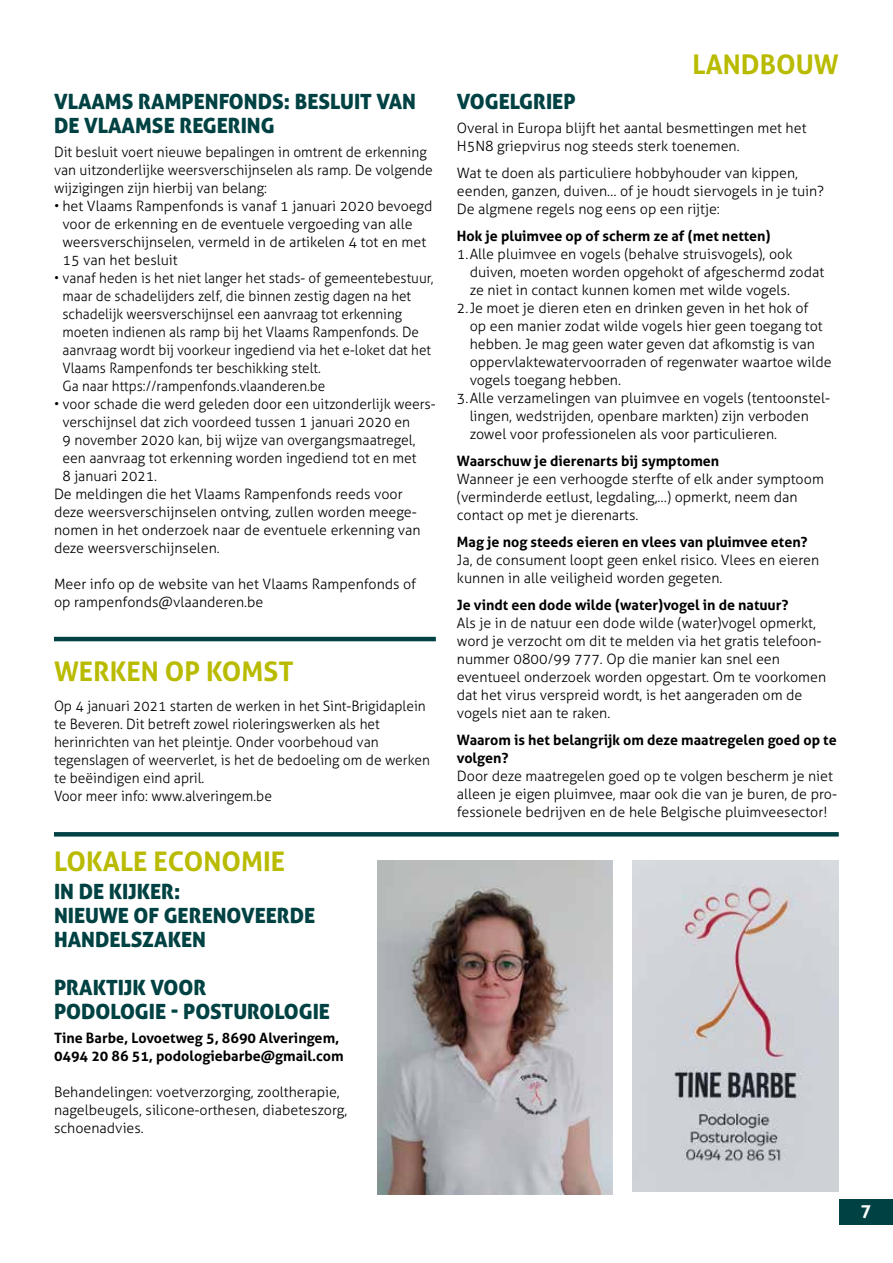
<style>
.page{position:relative;width:893px;height:1263px;background:#fff}
.page>*{position:absolute;margin:0;border:0;box-sizing:border-box;transform-origin:0 0}
.t1{font:700 27px "Aller";color:#b9bb00}
.t2{font:21px/24px "Aller Display";color:#004243}
.t3{font:700 18px "Aller";color:#fff}
.t4{font:300 14.25px/18px "Aller";color:#000}
.t5{font:300 14.25px/18px "Aller";color:#000;scale:.95 1}
.t6{font:700 14.25px/18px "Aller";color:#000}
</style>
<div class="page">
<div style="left:839px;top:1199px;width:54px;height:26px;background:#004243"></div>
<hr style="left:54px;top:637px;width:382px;height:4px;background:#004243">
<svg style="left:54px;top:832px;width:785px;height:4px;background:#044546"></svg>
<img style="left:377px;top:861px;width:235px;height:333px">
<img style="left:632px;top:861px;width:207px;height:331px">
<h2 class="t2" style="left:54px;top:89px;width:364px">VLAAMS RAMPENFONDS: BESLUIT VAN<br>DE VLAAMSE REGERING</h2>
<p class="t4" style="left:54px;top:143px;width:380px">Dit besluit voert nieuwe bepalingen in omtrent de erkenning van uitzonderlijke weersverschijnselen als ramp. De volgende wijzigingen zijn hierbij van belang:</p>
<p class="t4" style="left:63px;top:197px;width:371px;text-indent:-9px">• het Vlaams Rampenfonds is vanaf 1 januari 2020 bevoegd voor de erkenning en de eventuele vergoeding van alle weersverschijnselen, vermeld in de artikelen 4 tot en met 15 van het besluit</p>
<p class="t5" style="left:63px;top:269px;width:392px;text-indent:-9px">• vanaf heden is het niet langer het stads- of gemeentebestuur, maar de schadelijders zelf, die binnen zestig dagen na het schadelijk weersverschijnsel een aanvraag tot erkenning moeten indienen als ramp bij het Vlaams Rampenfonds. De aanvraag wordt bij voorkeur ingediend via het e-loket dat het Vlaams Rampenfonds ter beschikking stelt.<br>Ga naar https://rampenfonds.vlaanderen.be</p>
<p class="t4" style="left:54px;top:395px;width:383px">• voor schade die werd geleden door een uitzonderlijk weers-</p>
<p class="t4" style="left:63px;top:413px;width:349px">verschijnsel dat zich voordeed tussen 1 januari 2020 en</p>
<p class="t4" style="left:63px;top:431px;width:355px">9 november 2020 kan, bij wijze van overgangsmaatregel,</p>
<p class="t4" style="left:63px;top:449px;width:356px">een aanvraag tot erkenning worden ingediend tot en met</p>
<p class="t4" style="left:63px;top:467px;width:96px">8 januari 2021.</p>
<p class="t4" style="left:54px;top:485px;width:350px">De meldingen die het Vlaams Rampenfonds reeds voor</p>
<p class="t4" style="left:54px;top:503px;width:364px">deze weersverschijnselen ontving, zullen worden meege-</p>
<p class="t4" style="left:54px;top:521px;width:368px">nomen in het onderzoek naar de eventuele erkenning van</p>
<p class="t4" style="left:54px;top:539px;width:167px">deze weersverschijnselen.</p>
<p class="t4" style="left:54px;top:575px;width:364px">Meer info op de website van het Vlaams Rampenfonds of op rampenfonds@vlaanderen.be</p>
<h1 class="t1" style="left:54px;top:654px;width:241px">WERKEN OP KOMST</h1>
<p class="t4" style="left:54px;top:697px;width:377px">Op 4 januari 2021 starten de werken in het Sint-Brigidaplein te Beveren. Dit betreft zowel rioleringswerken als het herinrichten van het pleintje. Onder voorbehoud van tegenslagen of weerverlet, is het de bedoeling om de werken te beëindigen eind april.<br>Voor meer info: www.alveringem.be</p>
<h1 class="t1" style="left:54px;top:844px;width:233px">LOKALE ECONOMIE</h1>
<h2 class="t2" style="left:54px;top:879px;width:263px">IN DE KIJKER:<br>NIEUWE OF GERENOVEERDE<br>HANDELSZAKEN</h2>
<h2 class="t2" style="left:54px;top:975px;width:278px">PRAKTIJK VOOR<br>PODOLOGIE - POSTUROLOGIE</h2>
<p class="t6" style="left:54px;top:1029px;width:291px">Tine Barbe, Lovoetweg 5, 8690 Alveringem,<br>0494 20 86 51, podologiebarbe@gmail.com</p>
<p class="t4" style="left:54px;top:1083px;width:295px">Behandelingen: voetverzorging, zooltherapie, nagelbeugels, silicone-orthesen, diabeteszorg, schoenadvies.</p>
<h1 class="t1" style="left:692px;top:48px;width:148px">LANDBOUW</h1>
<h2 class="t2" style="left:457px;top:89px;width:120px">VOGELGRIEP</h2>
<p class="t4" style="left:457px;top:119px;width:351px">Overal in Europa blijft het aantal besmettingen met het<br>H5N8 griepvirus nog steeds sterk toenemen.</p>
<p class="t4" style="left:457px;top:164px;width:369px">Wat te doen als particuliere hobbyhouder van kippen, eenden, ganzen, duiven… of je houdt siervogels in je tuin?<br>De algmene regels nog eens op een rijtje:</p>
<p class="t6" style="left:457px;top:227px;width:315px">Hok je pluimvee op of scherm ze af (met netten)</p>
<p class="t4" style="left:457px;top:245px;width:337px">1.Alle pluimvee en vogels (behalve struisvogels), ook</p>
<p class="t4" style="left:470px;top:263px;width:356px">duiven, moeten worden opgehokt of afgeschermd zodat</p>
<p class="t4" style="left:470px;top:281px;width:322px">ze niet in contact kunnen komen met wilde vogels.</p>
<p class="t4" style="left:457px;top:299px;width:353px">2.Je moet je dieren eten en drinken geven in het hok of</p>
<p class="t4" style="left:470px;top:317px;width:355px">op een manier zodat wilde vogels hier geen toegang tot</p>
<p class="t4" style="left:470px;top:335px;width:347px">hebben. Je mag geen water geven dat afkomstig is van</p>
<p class="t4" style="left:470px;top:353px;width:363px">oppervlaktewatervoorraden of regenwater waartoe wilde</p>
<p class="t4" style="left:470px;top:371px;width:153px">vogels toegang hebben.</p>
<p class="t4" style="left:457px;top:389px;width:375px">3.Alle verzamelingen van pluimvee en vogels (tentoonstel-</p>
<p class="t4" style="left:470px;top:407px;width:341px">lingen, wedstrijden, openbare markten) zijn verboden</p>
<p class="t4" style="left:470px;top:425px;width:309px">zowel voor professionelen als voor particulieren.</p>
<p class="t6" style="left:457px;top:452px;width:264px">Waarschuw je dierenarts bij symptomen</p>
<p class="t4" style="left:457px;top:470px;width:368px">Wanneer je een verhoogde sterfte of elk ander symptoom (verminderde eetlust, legdaling,…) opmerkt, neem dan contact op met je dierenarts.</p>
<p class="t6" style="left:457px;top:533px;width:352px">Mag je nog steeds eieren en vlees van pluimvee eten?</p>
<p class="t4" style="left:457px;top:551px;width:364px">Ja, de consument loopt geen enkel risico. Vlees en eieren kunnen in alle veiligheid worden gegeten.</p>
<p class="t6" style="left:457px;top:596px;width:333px">Je vindt een dode wilde (water)vogel in de natuur?</p>
<p class="t4" style="left:457px;top:614px;width:371px">Als je in de natuur een dode wilde (water)vogel opmerkt, word je verzocht om dit te melden via het gratis telefoon&shy;nummer 0800/99 777. Op die manier kan snel een eventueel onderzoek worden opgestart. Om te voorkomen dat het virus verspreid wordt, is het aangeraden om de vogels niet aan te raken.</p>
<p class="t6" style="left:457px;top:731px;width:381px">Waarom is het belangrijk om deze maatregelen goed op te volgen?</p>
<p class="t4" style="left:457px;top:767px;width:382px">Door deze maatregelen goed op te volgen bescherm je niet alleen je eigen pluimvee, maar ook die van je buren, de pro&shy;fessionele bedrijven en de hele Belgische pluimveesector!</p>
<p class="t3" style="left:861px;top:1200px;width:12px">7</p>
</div>
